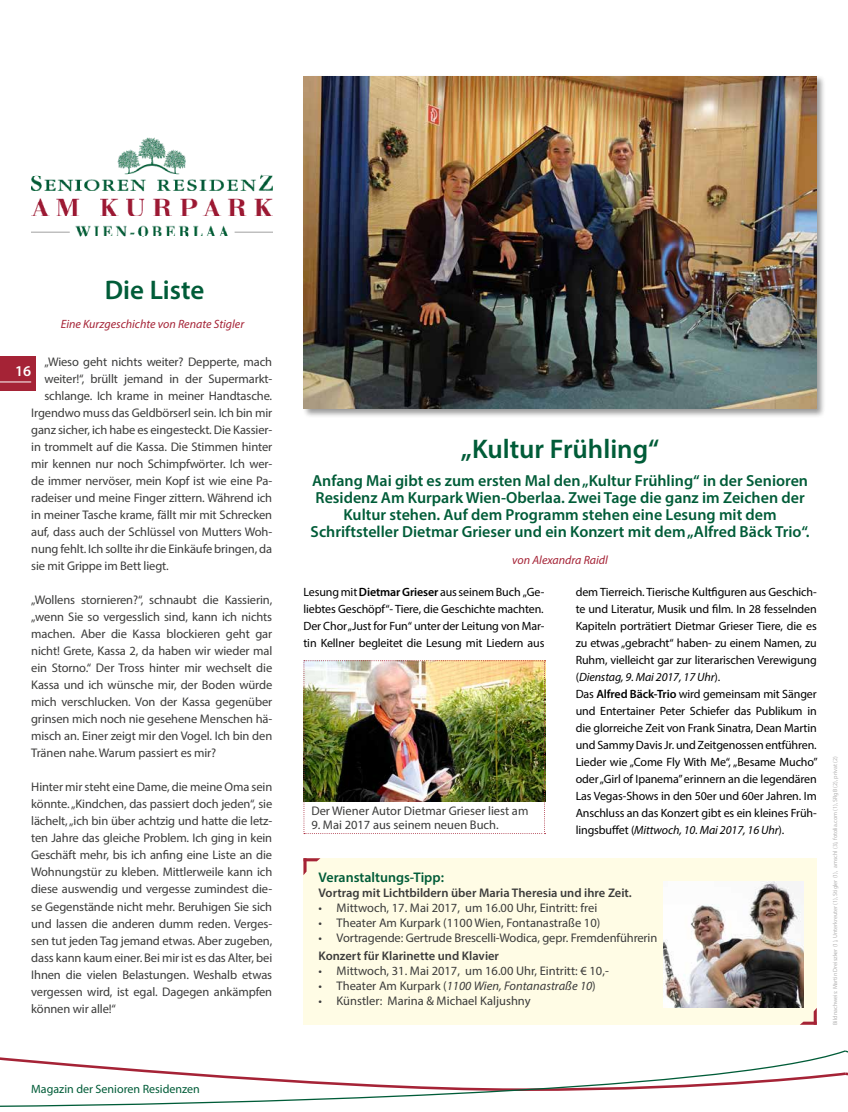
<style>
.page{position:relative;width:848px;height:1112px;background:#fff}
.page>*{position:absolute;margin:0;border:0;box-sizing:border-box;transform-origin:0 0}
.t1{font:600 27px "Myriad Pro";color:#005c38}
.t2{font:600 16px/17px "Myriad Pro";color:#005c38;text-align:center}
.t3{font:600 15px "Myriad Pro";color:#fff}
.t4{font:600 14px "Myriad Pro";color:#005c38}
.t5{font:12.5px/17px "Myriad Pro";letter-spacing:-.01em;color:#3c3c3b;text-align:justify}
.t6{font:600 12.5px "Myriad Pro";color:#3c3c3b}
.t7{font:italic 12.5px "Myriad Pro";color:#3c3c3b}
.t8{font:12px/17px "Myriad Pro";letter-spacing:-.01em;color:#000;text-align:justify}
.t9{font:italic 12px "Myriad Pro";color:#a52336}
.t10{font:12px "Myriad Pro";color:#005c38}
.t11{font:6px "Myriad Pro";color:#b3b2b2}
.s1{font-weight:600}
.s2{font-style:italic}
.s3{font-style:normal}
</style>
<div class="page">
<svg style="left:0;top:1050px;width:848px;height:57px"></svg>
<div style="left:0;top:356px;width:36px;height:34px;background:#a52336"></div>
<hr style="left:0;top:381px;width:31px;height:1px;background:#fff">
<img style="left:303px;top:660px;width:242px;height:172px">
<div style="left:302px;top:75px;width:524px;height:343px;background:#000;opacity:.4"></div>
<img style="left:303px;top:76px;width:513px;height:332px">
<img style="left:31px;top:137px;width:242px;height:100px">
<div style="left:303px;top:857px;width:513px;height:167px;background:#fffce5"></div>
<svg style="left:303px;top:858px;width:17px;height:17px"></svg>
<svg style="left:799px;top:1007px;width:17px;height:17px"></svg>
<img style="left:663px;top:881px;width:140px;height:125px">
<h1 class="t1" style="left:105px;top:272px;width:101px">Die Liste</h1>
<p class="t9" style="left:61px;top:316px;width:185px">Eine Kurzgeschichte von Renate Stigler</p>
<p class="t5" style="left:44px;top:353px;width:229px">„Wieso geht nichts weiter? Depperte, mach</p>
<p class="t5" style="left:44px;top:370px;width:229px">weiter!“, brüllt jemand in der Supermarkt-</p>
<p class="t5" style="left:44px;top:387px;width:229px">schlange. Ich krame in meiner Handtasche.</p>
<p class="t5" style="left:31px;top:404px;width:242px">Irgendwo muss das Geldbörserl sein. Ich bin mir</p>
<p class="t5" style="left:31px;top:421px;width:242px">ganz sicher, ich habe es eingesteckt. Die Kassier-</p>
<p class="t5" style="left:31px;top:438px;width:242px">in trommelt auf die Kassa. Die Stimmen hinter</p>
<p class="t5" style="left:31px;top:455px;width:242px">mir kennen nur noch Schimpfwörter. Ich wer-</p>
<p class="t5" style="left:31px;top:472px;width:242px">de immer nervöser, mein Kopf ist wie eine Pa-</p>
<p class="t5" style="left:31px;top:489px;width:242px">radeiser und meine Finger zittern. Während ich</p>
<p class="t5" style="left:31px;top:506px;width:242px">in meiner Tasche krame, fällt mir mit Schrecken</p>
<p class="t5" style="left:31px;top:523px;width:242px">auf, dass auch der Schlüssel von Mutters Woh-</p>
<p class="t5" style="left:31px;top:540px;width:242px">nung fehlt. Ich sollte ihr die Einkäufe bringen, da</p>
<p class="t5" style="left:31px;top:557px;width:139px">sie mit Grippe im Bett liegt.</p>
<p class="t5" style="left:31px;top:591px;width:242px">„Wollens stornieren?“, schnaubt die Kassierin, „wenn Sie so vergesslich sind, kann ich nichts machen. Aber die Kassa blockieren geht gar nicht! Grete, Kassa 2, da haben wir wieder mal ein Storno.“ Der Tross hinter mir wechselt die Kassa und ich wünsche mir, der Boden würde mich verschlucken. Von der Kassa gegenüber grinsen mich noch nie gesehene Menschen hä&shy;misch an. Einer zeigt mir den Vogel. Ich bin den Tränen nahe. Warum passiert es mir?</p>
<p class="t5" style="left:31px;top:778px;width:242px">Hinter mir steht eine Dame, die meine Oma sein könnte. „Kindchen, das passiert doch jeden“, sie lächelt, „ich bin über achtzig und hatte die letz&shy;ten Jahre das gleiche Problem. Ich ging in kein Geschäft mehr, bis ich anfing eine Liste an die Wohnungstür zu kleben. Mittlerweile kann ich diese auswendig und vergesse zumindest die&shy;se Gegenstände nicht mehr. Beruhigen Sie sich und lassen die anderen dumm reden. Verges&shy;sen tut jeden Tag jemand etwas. Aber zugeben, dass kann kaum einer. Bei mir ist es das Alter, bei Ihnen die vielen Belastungen. Weshalb etwas vergessen wird, ist egal. Dagegen ankämpfen können wir alle!“</p>
<p class="t3" style="left:15px;top:362px;width:18px">16</p>
<p class="t10" style="left:31px;top:1080px;width:170px">Magazin der Senioren Residenzen</p>
<h1 class="t1" style="left:461px;top:431px;width:200px">„Kultur Frühling“</h1>
<p class="t2" style="left:311px;top:471px;width:500px">Anfang Mai gibt es zum ersten Mal den „Kultur Frühling“ in der Senioren Residenz Am Kurpark Wien-Oberlaa. Zwei Tage die ganz im Zeichen der Kultur stehen. Auf dem Programm stehen eine Lesung mit dem Schriftsteller Dietmar Grieser und ein Konzert mit dem „Alfred Bäck Trio“.</p>
<p class="t9" style="left:512px;top:553px;width:97px">von Alexandra Raidl</p>
<p class="t8" style="left:303px;top:583px;width:242px">Lesung mit <span class="s1">Dietmar Grieser</span> aus seinem Buch „Ge&shy;liebtes Geschöpf“- Tiere, die Geschichte machten.<br>Der Chor „Just for Fun“ unter der Leitung von Mar&shy;tin Kellner begleitet die Lesung mit Liedern aus</p>
<p class="t8" style="left:575px;top:583px;width:243px;text-align:left">dem Tierreich. Tierische Kultfiguren aus Geschich&shy;te und Literatur, Musik und film. In 28 fesselnden Kapiteln porträtiert Dietmar Grieser Tiere, die es zu etwas „gebracht“ haben- zu einem Namen, zu Ruhm, vielleicht gar zur literarischen Verewigung (<span class="s2">Dienstag, 9. Mai 2017, 17 Uhr</span>).<br>Das <span class="s1">Alfred Bäck-Trio</span> wird gemeinsam mit Sänger und Entertainer Peter Schiefer das Publikum in die glorreiche Zeit von Frank Sinatra, Dean Martin und Sammy Davis Jr. und Zeitgenossen entführen.<br>Lieder wie „Come Fly With Me“, „Besame Mucho” oder „Girl of Ipanema” erinnern an die legendären Las Vegas-Shows in den 50er und 60er Jahren. Im Anschluss an das Konzert gibt es ein kleines Früh&shy;lingsbuffet (<span class="s2">Mittwoch, 10. Mai 2017, 16 Uhr</span>).</p>
<p class="t5" style="left:311px;top:802px;width:218px">Der Wiener Autor Dietmar Grieser liest am</p>
<p class="t5" style="left:311px;top:816px;width:189px">9. Mai 2017 aus seinem neuen Buch.</p>
<p class="t4" style="left:318px;top:868px;width:127px">Veranstaltungs-Tipp:</p>
<p class="t6" style="left:318px;top:884px;width:315px">Vortrag mit Lichtbildern über Maria Theresia und ihre Zeit.</p>
<p class="t5" style="left:318px;top:899px;width:280px">• Mittwoch, 17. Mai 2017, um 16.00 Uhr, Eintritt: frei</p>
<p class="t5" style="left:318px;top:914px;width:283px">• Theater Am Kurpark (1100 Wien, Fontanastraße 10)</p>
<p class="t5" style="left:318px;top:929px;width:340px">• Vortragende: Gertrude Brescelli-Wodica, gepr. Fremdenführerin</p>
<p class="t6" style="left:318px;top:947px;width:182px">Konzert für Klarinette und Klavier</p>
<p class="t5" style="left:318px;top:962px;width:292px">• Mittwoch, 31. Mai 2017, um 16.00 Uhr, Eintritt: € 10,-</p>
<p class="t7" style="left:318px;top:978px;width:279px"><span class="s3">• Theater Am Kurpark (</span>1100 Wien, Fontanastraße 10<span class="s3">)</span></p>
<p class="t5" style="left:318px;top:992px;width:213px">• Künstler: Marina &amp; Michael Kaljushny</p>
<p class="t11" style="left:831px;top:1024px;width:270px;rotate:-90deg">Bildnachweis: Martin Dreiszker (1), Unterkreuter (1), Stigler (1), amschl (3), fotolia.com (1), SRgB (2), privat (2)</p>
</div>
